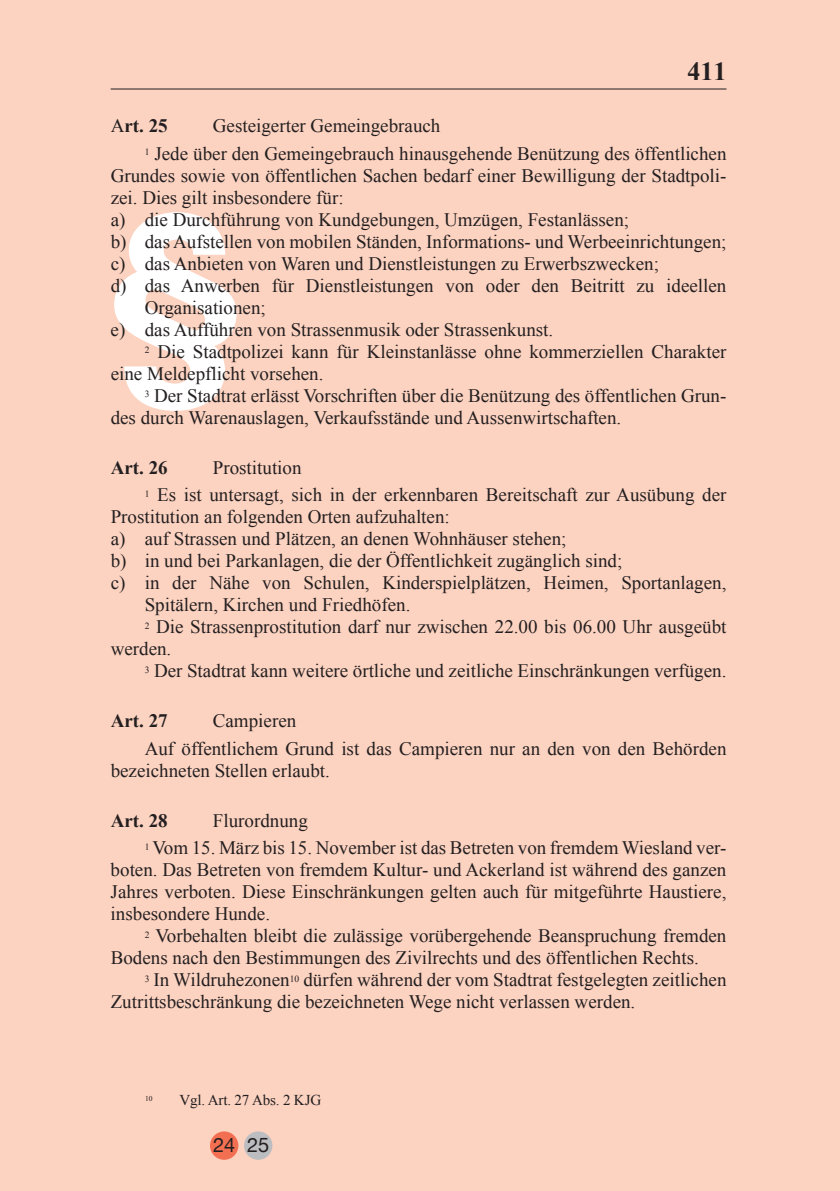
<style>
.page{position:relative;width:840px;height:1191px;background:#fff}
.page>*{position:absolute;margin:0;border:0;box-sizing:border-box;transform-origin:0 0}
.t1{font:800 218px "Helvetica Neue";color:#fff}
.t2{font:700 26px "Times New Roman";color:#231f20}
.t3{font:20px "Helvetica Neue";color:#231f20}
.t4{font:19px/27.6px "Times New Roman";color:#231f20}
.t5{font:700 19px "Times New Roman";color:#231f20}
.t6{font:15px "Times New Roman";letter-spacing:-.01em;color:#231f20}
.t7{font:7.6px "Times New Roman";color:#231f20}
.s1{font-weight:400}
</style>
<div class="page">
<div style="left:0;top:0;width:839px;height:1191px;background:#fcd2c0"></div>
<hr style="left:111px;top:88px;width:615px;height:1px;background:#231f20">
<div style="left:244px;top:1131px;width:28px;height:28px;background:#bcbdc0;border-radius:50%"></div>
<div style="left:210px;top:1131px;width:28px;height:28px;background:#f36f51;border-radius:50%"></div>
<h2 class="t2" style="left:687px;top:56px;width:40px">411</h2>
<p class="t4" style="left:145px;top:112px;width:583px;text-indent:68px">Gesteigerter Gemeingebrauch<br><sup>1</sup> Jede über den Gemeingebrauch hinausgehende Benützung des öffentlichen</p>
<p class="t4" style="left:111px;top:161px;width:617px">Grundes sowie von öffentlichen Sachen bedarf einer Bewilligung der Stadtpoli-</p>
<p class="t4" style="left:111px;top:183px;width:234px">zei. Dies gilt insbesondere für:</p>
<p class="t4" style="left:111px;top:205px;width:519px">a) die Durchführung von Kundgebungen, Umzügen, Festanlässen;</p>
<p class="t4" style="left:111px;top:227px;width:617px">b) das Aufstellen von mobilen Ständen, Informations- und Werbeeinrichtungen;</p>
<p class="t4" style="left:111px;top:249px;width:549px">c) das Anbieten von Waren und Dienstleistungen zu Erwerbszwecken;</p>
<p class="t4" style="left:111px;top:271px;width:617px">d) das Anwerben für Dienstleistungen von oder den Beitritt zu ideellen</p>
<p class="t4" style="left:145px;top:293px;width:123px">Organisationen;</p>
<p class="t4" style="left:111px;top:315px;width:444px">e) das Aufführen von Strassenmusik oder Strassenkunst.</p>
<p class="t4" style="left:145px;top:337px;width:583px"><sup>2</sup> Die Stadtpolizei kann für Kleinstanlässe ohne kommerziellen Charakter</p>
<p class="t4" style="left:111px;top:359px;width:214px">eine Meldepflicht vorsehen.</p>
<p class="t4" style="left:145px;top:381px;width:583px"><sup>3</sup> Der Stadtrat erlässt Vorschriften über die Benützung des öffentlichen Grun-</p>
<p class="t4" style="left:111px;top:403px;width:512px">des durch Warenauslagen, Verkaufsstände und Aussenwirtschaften.</p>
<p class="t5" style="left:111px;top:456px;width:58px">Art. 26</p>
<p class="t5" style="left:111px;top:115px;width:58px"><span class="s1">A</span>rt. 25</p>
<h1 class="t1" style="left:106px;top:164px;width:139px">§</h1>
<p class="t4" style="left:145px;top:453px;width:583px;text-indent:68px">Prostitution<br><sup>1</sup> Es ist untersagt, sich in der erkennbaren Bereitschaft zur Ausübung der</p>
<p class="t4" style="left:111px;top:503px;width:340px">Prostitution an folgenden Orten aufzuhalten:</p>
<p class="t4" style="left:111px;top:525px;width:457px">a) auf Strassen und Plätzen, an denen Wohnhäuser stehen;</p>
<p class="t4" style="left:111px;top:547px;width:513px">b) in und bei Parkanlagen, die der Öffentlichkeit zugänglich sind;</p>
<p class="t4" style="left:111px;top:569px;width:617px">c) in der Nähe von Schulen, Kinderspielplätzen, Heimen, Sportanlagen,</p>
<p class="t4" style="left:145px;top:591px;width:267px">Spitälern, Kirchen und Friedhöfen.</p>
<p class="t4" style="left:145px;top:613px;width:583px"><sup>2</sup> Die Strassenprostitution darf nur zwischen 22.00 bis 06.00 Uhr ausgeübt</p>
<p class="t4" style="left:111px;top:635px;width:62px">werden.</p>
<p class="t4" style="left:145px;top:657px;width:583px"><sup>3</sup> Der Stadtrat kann weitere örtliche und zeitliche Einschränkungen verfügen.</p>
<p class="t5" style="left:111px;top:710px;width:58px">Art. 27</p>
<p class="t4" style="left:145px;top:706px;width:583px;text-indent:68px">Campieren<br>Auf öffentlichem Grund ist das Campieren nur an den von den Behörden</p>
<p class="t4" style="left:111px;top:756px;width:220px">bezeichneten Stellen erlaubt.</p>
<p class="t5" style="left:111px;top:809px;width:58px">Art. 28</p>
<p class="t4" style="left:145px;top:806px;width:583px;text-indent:68px">Flurordnung<br><sup>1</sup> Vom 15. März bis 15. November ist das Betreten von fremdem Wiesland ver-</p>
<p class="t4" style="left:111px;top:858px;width:617px;line-height:22px;text-align:justify">boten. Das Betreten von fremdem Kultur- und Ackerland ist während des ganzen Jahres verboten. Diese Einschränkungen gelten auch für mitgeführte Haustiere, insbesondere Hunde.</p>
<p class="t4" style="left:111px;top:924px;width:617px;line-height:22px;text-indent:34px"><sup>2</sup> Vorbehalten bleibt die zulässige vorübergehende Beanspruchung fremden<br>Bodens nach den Bestimmungen des Zivilrechts und des öffentlichen Rechts.</p>
<p class="t4" style="left:111px;top:968px;width:617px;line-height:22px;text-indent:34px"><sup>3</sup> In Wildruhezonen<sup>10</sup> dürfen während der vom Stadtrat festgelegten zeitlichen<br>Zutrittsbeschränkung die bezeichneten Wege nicht verlassen werden.</p>
<p class="t7" style="left:145px;top:1093px;width:9px">10</p>
<p class="t6" style="left:179px;top:1091px;width:143px">Vgl. Art. 27 Abs. 2 KJG</p>
<p class="t3" style="left:213px;top:1130px;width:58px">24 25</p>
</div>
